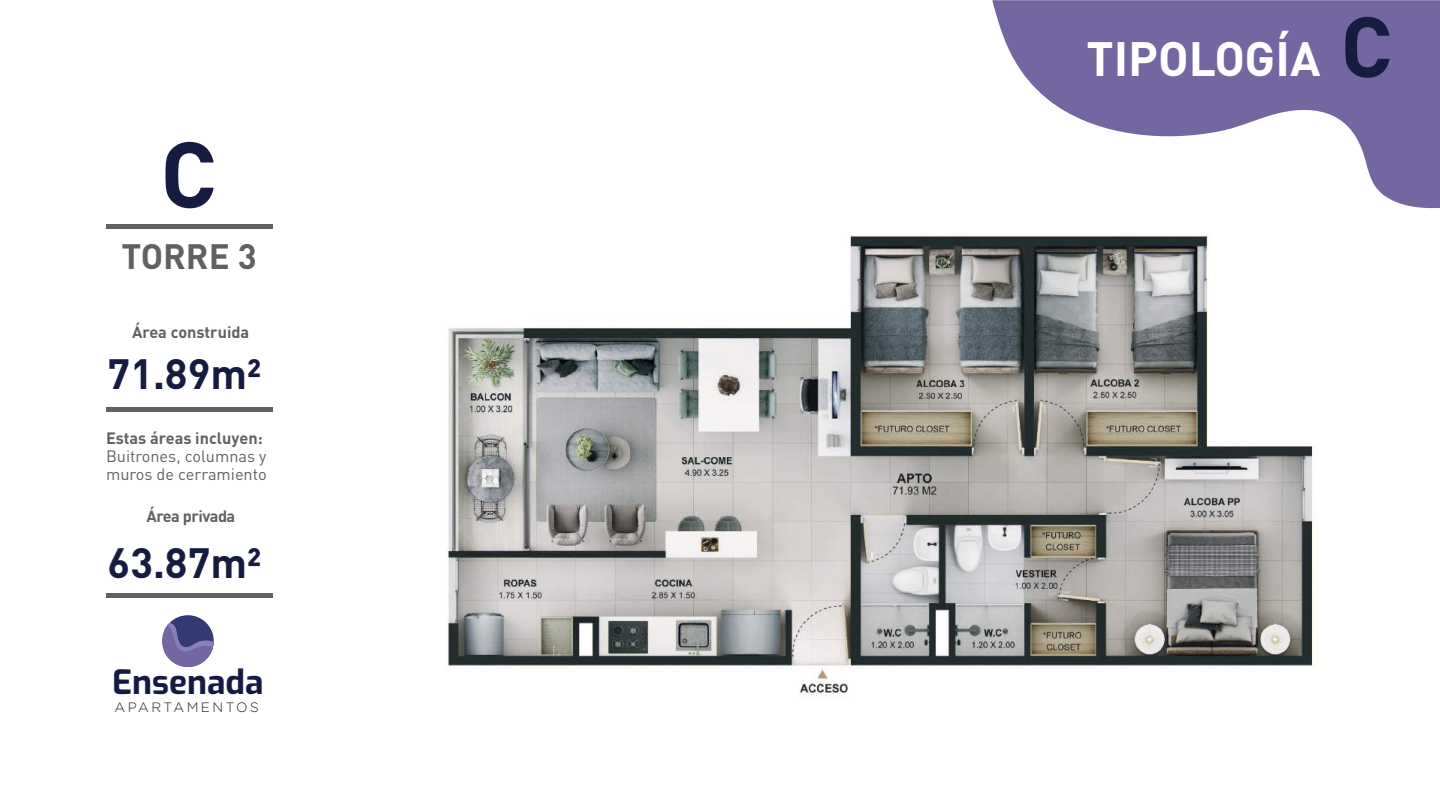
<style>
.page{position:relative;width:1440px;height:810px;background:#fff}
.page>*{position:absolute;margin:0;border:0;box-sizing:border-box;transform-origin:0 0}
.t1{font:700 91.8px "DIN Pro";color:#151c40}
.t2{font:700 47.62px "DIN Pro";color:#fff}
.t3{font:700 41.85px "DIN Pro";color:#151c40}
.t4{font:700 34.88px "DIN Pro";color:#606261}
.t5{font:700 33.53px "Exo";color:#141a43}
.t6{font:700 16.27px "DIN Pro";color:#606261}
.t7{font:16.27px/17.7px "DIN Pro";color:#606261}
.t8{font:300 13.58px "Gotham";letter-spacing:.18em;color:#241f1f}
.s1{font-size:84.3px;color:#151c40}
</style>
<div class="page">
<img style="left:446px;top:234px;width:869px;height:461px">
<hr style="left:106px;top:407px;width:166px;height:4px;background:#606261">
<hr style="left:106px;top:224px;width:166px;height:4px;background:#606261">
<hr style="left:106px;top:594px;width:166px;height:4px;background:#606261">
<svg style="left:162px;top:615px;width:52px;height:52px"></svg>
<svg style="left:992px;top:0;width:448px;height:209px;fill:#7467a1"></svg>
<h1 class="t1" style="left:160px;top:98px;width:58px">C</h1>
<h3 class="t4" style="left:121px;top:227px;width:137px">TORRE 3</h3>
<p class="t6" style="left:132px;top:319px;width:119px">Área construida</p>
<h3 class="t3" style="left:108px;top:339px;width:155px">71.89m2</h3>
<p class="t6" style="left:106px;top:425px;width:158px">Estas áreas incluyen:</p>
<p class="t7" style="left:106px;top:446px;width:162px">Buitrones, columnas y muros de cerramiento</p>
<p class="t6" style="left:147px;top:502px;width:90px">Área privada</p>
<h3 class="t3" style="left:108px;top:528px;width:155px">63.87m2</h3>
<h3 class="t5" style="left:112px;top:656px;width:153px">Ensenada</h3>
<p class="t8" style="left:115px;top:699px;width:146px">APARTAMENTOS</p>
<h2 class="t2" style="left:1086px;top:19px;width:308px">TIPOLOGÍA <span class="s1">C</span></h2>
</div>
